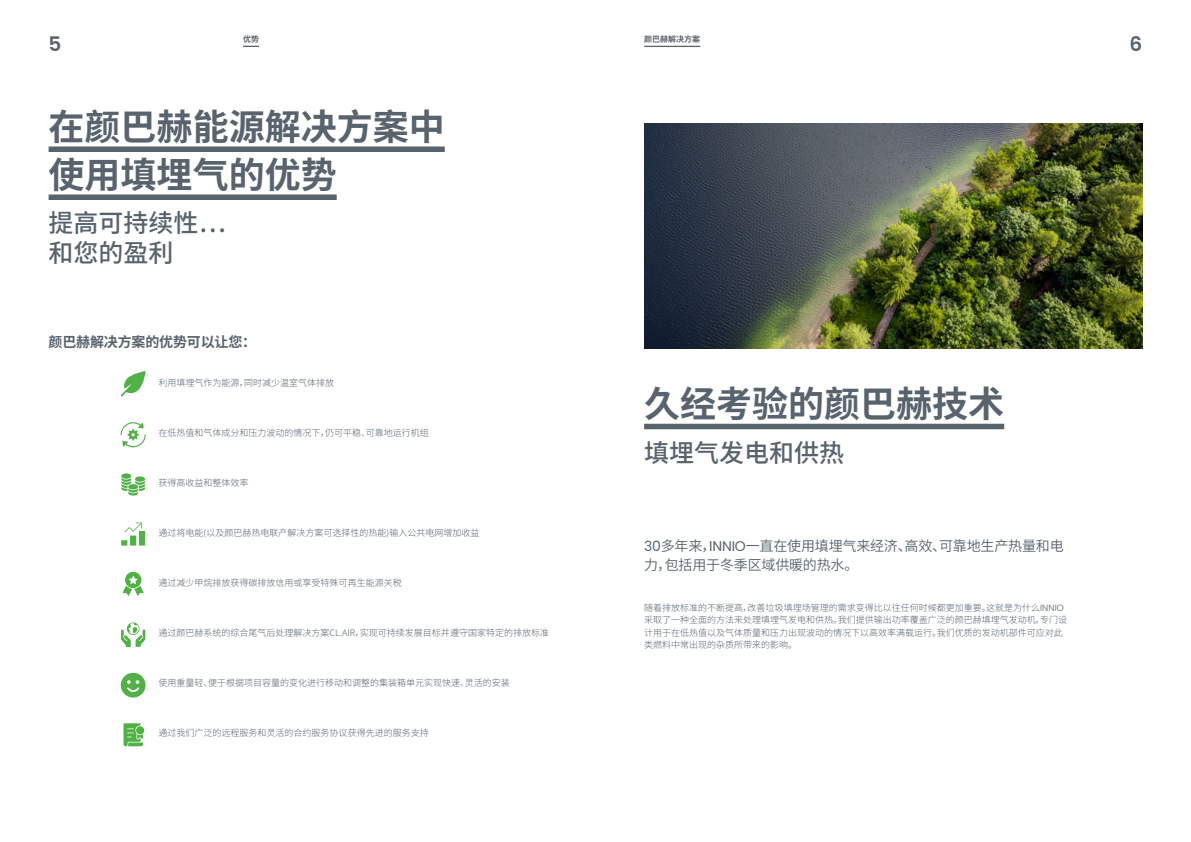
<style>
.page{position:relative;width:1191px;height:842px;background:#fff}
.page>*{position:absolute;margin:0;border:0;box-sizing:border-box;transform-origin:0 0}
.t1{font:700 36px/48px "Source Han Sans CN";color:#58636e}
.t2{font:500 25px/30px "Source Han Sans CN";color:#58636e}
.t3{font:600 20px "Poppins";color:#58636e}
.t4{font:14px/19px "Source Han Sans CN";letter-spacing:-.015em;color:#58636e}
.t5{font:700 14px "Source Han Sans CN";letter-spacing:-.015em;color:#58636e}
.t6{font:300 9px/12.5px "Source Han Sans CN";color:#58636e}
.t7{font:700 8px "Source Han Sans CN";color:#58636e}
.s1{font-family:"Poppins"}
</style>
<div class="page">
<svg style="left:121px;top:422px;width:25px;height:25px"></svg>
<div style="left:49px;top:146px;width:396px;height:6px;background:#58636e"></div>
<div style="left:49px;top:194px;width:288px;height:6px;background:#58636e"></div>
<svg style="left:243px;top:46px;width:16px;height:1px"></svg>
<hr style="left:644px;top:46px;width:56px;height:1px;background:#58636e">
<div style="left:644px;top:424px;width:360px;height:5px;background:#58636e"></div>
<img style="left:644px;top:124px;width:498px;height:224px">
<svg style="left:123px;top:723px;width:20px;height:23px"></svg>
<div style="left:136px;top:726px;width:8px;height:8px;background:#51b046;border-radius:50%"></div>
<svg style="left:121px;top:622px;width:24px;height:25px"></svg>
<svg style="left:123px;top:572px;width:21px;height:24px"></svg>
<svg style="left:135px;top:476px;width:10px;height:6px"></svg>
<div style="left:121px;top:473px;width:10px;height:6px;background:#51b046;border-radius:50%"></div>
<svg style="left:121px;top:478px;width:24px;height:18px"></svg>
<div style="left:130px;top:536px;width:6px;height:10px;background:#51b046"></div>
<svg style="left:121px;top:540px;width:6px;height:6px"></svg>
<div style="left:139px;top:531px;width:6px;height:15px;background:#51b046"></div>
<svg style="left:124px;top:522px;width:18px;height:10px"></svg>
<svg style="left:121px;top:673px;width:25px;height:24px"></svg>
<svg style="left:121px;top:371px;width:25px;height:26px"></svg>
<p class="t7" style="left:243px;top:35px;width:17px">优势</p>
<p class="t7" style="left:644px;top:35px;width:57px">颜巴赫解决方案</p>
<h3 class="t3" style="left:49px;top:32px;width:14px">5</h3>
<h3 class="t3" style="left:1129px;top:32px;width:14px">6</h3>
<h1 class="t1" style="left:49px;top:104px;width:398px">在颜巴赫能源解决方案中使用填埋气的优势</h1>
<h2 class="t2" style="left:49px;top:209px;width:180px">提高可持续性…和您的盈利</h2>
<h3 class="t5" style="left:49px;top:334px;width:209px">颜巴赫解决方案的优势可以让您：</h3>
<p class="t6" style="left:159px;top:376px;width:177px">利用填埋气作为能源，同时减少温室气体排放</p>
<p class="t6" style="left:159px;top:426px;width:271px">在低热值和气体成分和压力波动的情况下，仍可平稳、可靠地运行机组</p>
<p class="t6" style="left:159px;top:476px;width:91px">获得高收益和整体效率</p>
<p class="t6" style="left:159px;top:526px;width:322px">通过将电能(以及颜巴赫热电联产解决方案可选择性的热能)输入公共电网增加收益</p>
<p class="t6" style="left:159px;top:576px;width:244px">通过减少甲烷排放获得碳排放信用或享受特殊可再生能源关税</p>
<p class="t6" style="left:159px;top:626px;width:392px">通过颜巴赫系统的综合尾气后处理解决方案CL.AIR，实现可持续发展目标并遵守国家特定的排放标准</p>
<p class="t6" style="left:159px;top:676px;width:352px">使用重量轻、便于根据项目容量的变化进行移动和调整的集装箱单元实现快速、灵活的安装</p>
<p class="t6" style="left:159px;top:726px;width:271px">通过我们广泛的远程服务和灵活的合约服务协议获得先进的服务支持</p>
<h1 class="t1" style="left:644px;top:381px;width:361px">久经考验的颜巴赫技术</h1>
<h2 class="t2" style="left:644px;top:438px;width:201px">填埋气发电和供热</h2>
<h3 class="t4" style="left:644px;top:536px;width:421px"><span class="s1">30</span>多年来，<span class="s1">INNIO</span>一直在使用填埋气来经济、高效、可靠地生产热量和电力，包括用于冬季区域供暖的热水。</h3>
<p class="t6" style="left:644px;top:601px;width:424px">随着排放标准的不断提高，改善垃圾填埋场管理的需求变得比以往任何时候都更加重要。这就是为什么<span class="s1">INNIO</span>采取了一种全面的方法来处理填埋气发电和供热。我们提供输出功率覆盖广泛的颜巴赫填埋气发动机，专门设计用于在低热值以及气体质量和压力出现波动的情况下以高效率满载运行。我们优质的发动机部件可应对此类燃料中常出现的杂质所带来的影响。</p>
</div>
